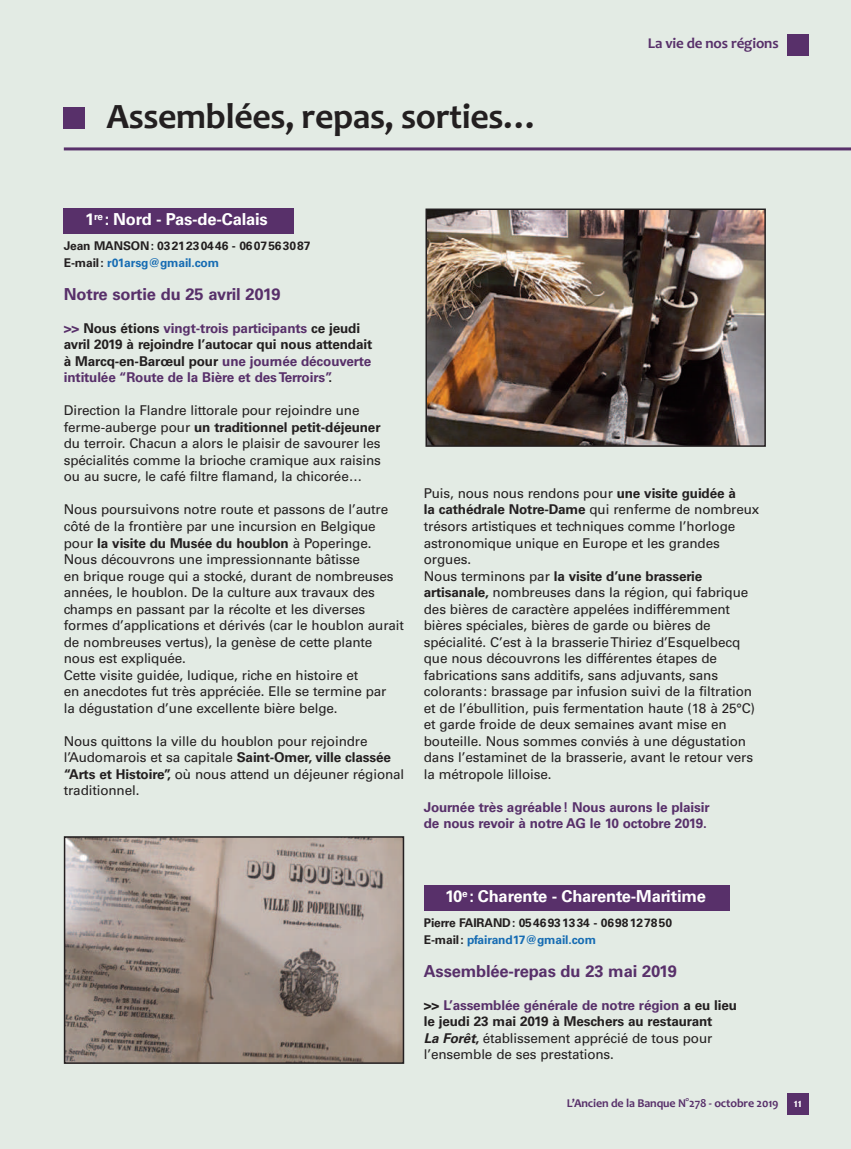
<style>
.page{position:relative;width:851px;height:1149px;background:#fff}
.page>*{position:absolute;margin:0;border:0;box-sizing:border-box;transform-origin:0 0}
.t1{font:700 36px "Candara";letter-spacing:-.01em;color:#231f20}
.t2{font:700 16.5px "Univers";letter-spacing:-.01em;color:#fff}
.t3{font:700 16.5px "Univers";letter-spacing:-.01em;color:#58306a}
.t4{font:700 15px "Candara";letter-spacing:-.01em;color:#58306a}
.t5{font:13.5px/16.5px "Univers";letter-spacing:-.01em;color:#231f20}
.t6{font:700 13.5px/16.5px "Univers";letter-spacing:-.01em;color:#58306a}
.t7{font:700 12px/16.5px "Univers";letter-spacing:-.01em;color:#231f20}
.t8{font:700 12px "Candara";letter-spacing:-.01em;color:#58306a}
.t9{font:700 12px "Candara";color:#fff}
.s1{color:#166cb3}
.s2{color:#231f20}
.s3{font-weight:700}
.s4{font-weight:700;color:#58306a}
.s5{font-weight:700;font-style:italic}
</style>
<div class="page">
<div style="left:0;top:0;width:850px;height:1148px;background:#e3ebe4"></div>
<div style="left:64px;top:107px;width:21px;height:22px;background:#58306a"></div>
<hr style="left:64px;top:147px;width:786px;height:3px;background:#58306a">
<div style="left:64px;top:208px;width:230px;height:26px;background:#58306a"></div>
<div style="left:424px;top:885px;width:305px;height:25px;background:#58306a"></div>
<img style="left:67px;top:839px;width:334px;height:221px">
<div style="left:64px;top:836px;width:340px;height:227px;border:2px solid #231f20"></div>
<img style="left:428px;top:211px;width:334px;height:232px">
<div style="left:425px;top:208px;width:340px;height:238px;border:2px solid #231f20"></div>
<div style="left:787px;top:1093px;width:21px;height:21px;background:#58306a"></div>
<div style="left:787px;top:34px;width:21px;height:21px;background:#58306a"></div>
<h1 class="t1" style="left:106px;top:94px;width:434px">Assemblées, repas, sorties…</h1>
<p class="t2" style="left:85px;top:210px;width:184px">1<sup>re</sup> : Nord - Pas-de-Calais</p>
<p class="t4" style="left:647px;top:34px;width:132px">La vie de nos régions</p>
<p class="t7" style="left:64px;top:238px;width:248px">Jean MANSON: 0321230446 - 0607563087<br>E-mail: <span class="s1">r01arsg@gmail.com</span></p>
<p class="t3" style="left:64px;top:284px;width:218px">Notre sortie du 25 avril 2019</p>
<p class="t6" style="left:64px;top:320px;width:310px">&gt;&gt; <span class="s2">Nous étions</span> vingt-trois participants <span class="s2">ce jeudi avril 2019 à rejoindre l’autocar qui nous attendait à Marcq-en-Barœul pour</span> une journée découverte intitulée “Route de la Bière et des Terroirs”<span class="s2">.</span></p>
<p class="t5" style="left:64px;top:402px;width:318px">Direction la Flandre littorale pour rejoindre une ferme-auberge pour <span class="s3">un traditionnel petit-déjeuner </span>du terroir. Chacun a alors le plaisir de savourer les spécialités comme la brioche cramique aux raisins ou au sucre, le café filtre flamand, la chicorée…</p>
<p class="t5" style="left:64px;top:501px;width:341px">Nous poursuivons notre route et passons de l’autre côté de la frontière par une incursion en Belgique pour <span class="s3">la visite du Musée du houblon</span> à Poperinge.<br>Nous découvrons une impressionnante bâtisse<br>en brique rouge qui a stocké, durant de nombreuses années, le houblon. De la culture aux travaux des champs en passant par la récolte et les diverses formes d’applications et dérivés (car le houblon aurait de nombreuses vertus), la genèse de cette plante nous est expliquée.<br>Cette visite guidée, ludique, riche en histoire et<br>en anecdotes fut très appréciée. Elle se termine par<br>la dégustation d’une excellente bière belge.</p>
<p class="t5" style="left:64px;top:732px;width:342px">Nous quittons la ville du houblon pour rejoindre l’Audomarois et sa capitale <span class="s3">Saint-Omer, ville classée “Arts et Histoire”,</span> où nous attend un déjeuner régional traditionnel.</p>
<p class="t5" style="left:424px;top:485px;width:337px">Puis, nous nous rendons pour <span class="s3">une visite guidée à<br>la cathédrale Notre-Dame</span> qui renferme de nombreux trésors artistiques et techniques comme l’horloge astronomique unique en Europe et les grandes orgues.<br>Nous terminons par <span class="s3">la visite d’une brasserie artisanale,</span> nombreuses dans la région, qui fabrique des bières de caractère appelées indifféremment bières spéciales, bières de garde ou bières de spécialité. C’est à la brasserie Thiriez d’Esquelbecq que nous découvrons les différentes étapes de fabrications sans additifs, sans adjuvants, sans colorants: brassage par infusion suivi de la filtration et de l’ébullition, puis fermentation haute (18 à 25°C) et garde froide de deux semaines avant mise en bouteille. Nous sommes conviés à une dégustation dans l’estaminet de la brasserie, avant le retour vers la métropole lilloise.</p>
<p class="t6" style="left:424px;top:798px;width:287px">Journée très agréable! Nous aurons le plaisir de nous revoir à notre AG le 10 octobre 2019.</p>
<p class="t2" style="left:445px;top:886px;width:262px">10<sup>e</sup> : Charente - Charente-Maritime</p>
<p class="t7" style="left:424px;top:914px;width:249px">Pierre FAIRAND: 0546931334 - 0698127850<br>E-mail: <span class="s1">pfairand17@gmail.com</span></p>
<p class="t3" style="left:424px;top:961px;width:254px">Assemblée-repas du 23 mai 2019</p>
<p class="t5" style="left:424px;top:996px;width:315px"><span class="s3">&gt;&gt;</span> <span class="s4">L’assemblée générale de notre région</span> <span class="s3">a eu lieu le jeudi 23 mai 2019 à Meschers au restaurant<br></span><span class="s5">La Forêt</span><span class="s3">,</span> établissement apprécié de tous pour l’ensemble de ses prestations.</p>
<p class="t8" style="left:566px;top:1095px;width:213px">L’Ancien de la Banque N°278 ‐ octobre 2019</p>
<p class="t9" style="left:793px;top:1095px;width:9px">11</p>
</div>
